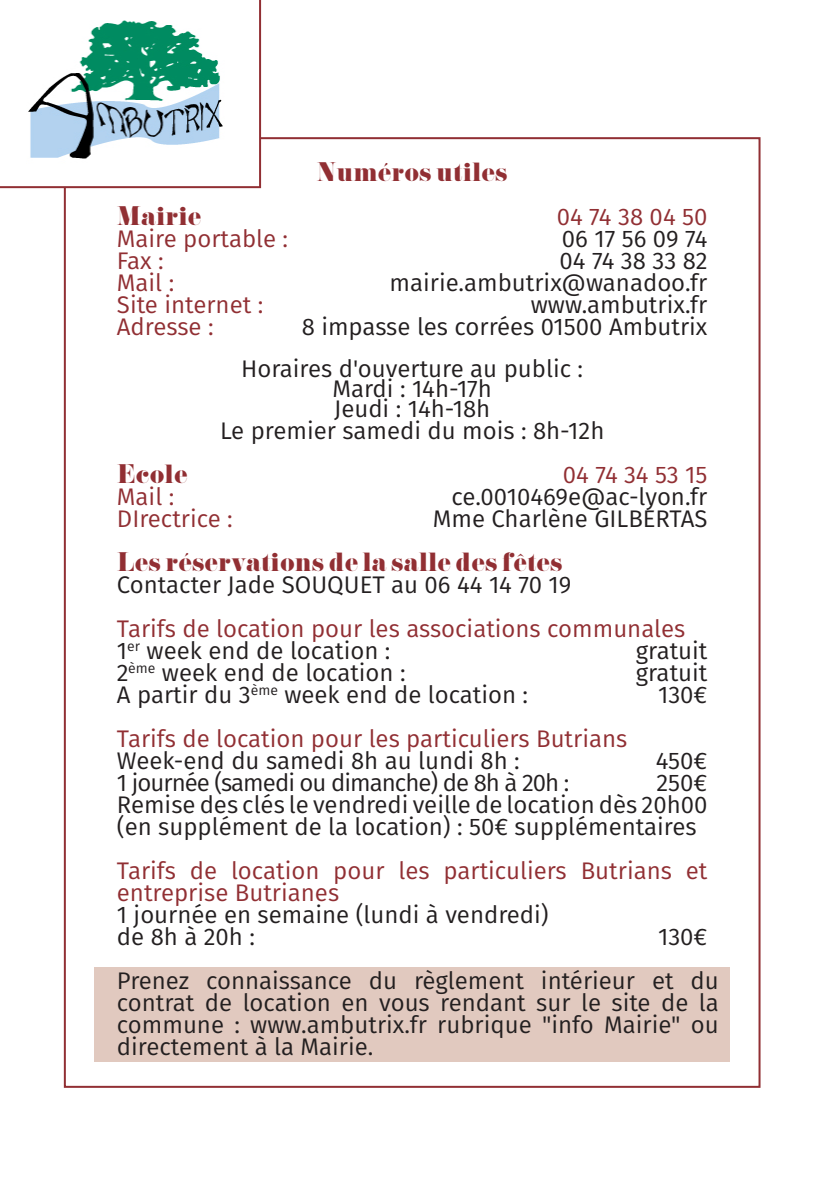
<style>
.page{position:relative;width:840px;height:1191px;background:#fff}
.page>*{position:absolute;margin:0;border:0;box-sizing:border-box;transform-origin:0 0}
.t1{font:24px/22px "Fira Sans";color:#231f20}
.t2{font:24px/22px "Fira Sans";color:#912f33}
.t3{font:24px "Pistilli";color:#912f33}
.t4{font:24px "Fira Sans";letter-spacing:-.04em;color:#231f20}
.s1{color:#231f20}
</style>
<div class="page">
<div style="left:94px;top:967px;width:635px;height:94px;background:#e1c9bf"></div>
<svg style="left:0;top:0;width:261px;height:188px"></svg>
<p class="t3" style="left:316px;top:156px;width:192px">Numéros utiles</p>
<p class="t3" style="left:117px;top:200px;width:86px">Mairie</p>
<p class="t2" style="left:556px;top:205px;width:152px">04 74 38 04 50</p>
<p class="t2" style="left:117px;top:227px;width:173px">Maire portable :</p>
<p class="t1" style="left:561px;top:227px;width:147px">06 17 56 09 74</p>
<p class="t2" style="left:117px;top:249px;width:48px">Fax :</p>
<p class="t1" style="left:559px;top:249px;width:149px">04 74 38 33 82</p>
<p class="t2" style="left:117px;top:271px;width:59px">Mail :</p>
<p class="t1" style="left:389px;top:271px;width:319px">mairie.ambutrix@wanadoo.fr</p>
<p class="t2" style="left:117px;top:293px;width:148px">Site internet :</p>
<p class="t1" style="left:530px;top:293px;width:178px">www.ambutrix.fr</p>
<p class="t2" style="left:117px;top:315px;width:98px">Adresse :</p>
<p class="t1" style="left:241px;top:305px;width:467px;line-height:42px;text-indent:60px">8 impasse les corrées 01500 Ambutrix<br>Horaires d'ouverture au public :</p>
<p class="t1" style="left:220px;top:378px;width:385px;line-height:21px;text-align:center">Mardi : 14h-17h<br>Jeudi : 14h-18h<br>Le premier samedi du mois : 8h-12h</p>
<p class="t3" style="left:117px;top:458px;width:72px">Ecole</p>
<p class="t2" style="left:562px;top:463px;width:146px">04 74 34 53 15</p>
<p class="t2" style="left:117px;top:485px;width:59px">Mail :</p>
<p class="t1" style="left:451px;top:485px;width:257px">ce.0010469e@ac-lyon.fr</p>
<p class="t2" style="left:117px;top:507px;width:117px">DIrectrice :</p>
<p class="t1" style="left:432px;top:507px;width:276px">Mme Charlène GILBERTAS</p>
<p class="t3" style="left:117px;top:546px;width:447px">Les réservations de la salle des fêtes</p>
<p class="t1" style="left:117px;top:573px;width:455px">Contacter Jade SOUQUET au 06 44 14 70 19</p>
<p class="t2" style="left:117px;top:617px;width:569px">Tarifs de location pour les associations communales<br><span class="s1">1</span><sup>er</sup> <span class="s1">week end de location :</span></p>
<p class="t1" style="left:635px;top:639px;width:73px">gratuit</p>
<p class="t1" style="left:117px;top:661px;width:290px">2<sup>ème</sup> week end de location :</p>
<p class="t1" style="left:635px;top:661px;width:73px">gratuit</p>
<p class="t1" style="left:117px;top:683px;width:412px">A partir du 3<sup>ème</sup> week end de location :</p>
<p class="t1" style="left:657px;top:683px;width:51px">130€</p>
<p class="t2" style="left:117px;top:727px;width:511px">Tarifs de location pour les particuliers Butrians</p>
<p class="t1" style="left:117px;top:749px;width:404px">Week-end du samedi 8h au lundi 8h :</p>
<p class="t1" style="left:655px;top:749px;width:53px">450€</p>
<p class="t4" style="left:117px;top:765px;width:453px">1 journée (samedi ou dimanche) de 8h à 20h :</p>
<p class="t1" style="left:117px;top:771px;width:591px;text-align:justify;text-indent:539px">250€ Remise des clés le vendredi veille de location dès 20h00 (en supplément de la location) : 50€ supplémentaires</p>
<p class="t2" style="left:117px;top:859px;width:591px">Tarifs de location pour les particuliers Butrians et entreprise Butrianes</p>
<p class="t1" style="left:117px;top:903px;width:433px">1 journée en semaine (lundi à vendredi) de 8h à 20h :</p>
<p class="t1" style="left:117px;top:914px;width:603px;line-height:44px;text-indent:541px">130€<br>Prenez connaissance du règlement intérieur et du</p>
<p class="t1" style="left:117px;top:991px;width:603px;text-align:justify">contrat de location en vous rendant sur le site de la commune : www.ambutrix.fr rubrique "info Mairie" ou directement à la Mairie.</p>
</div>
